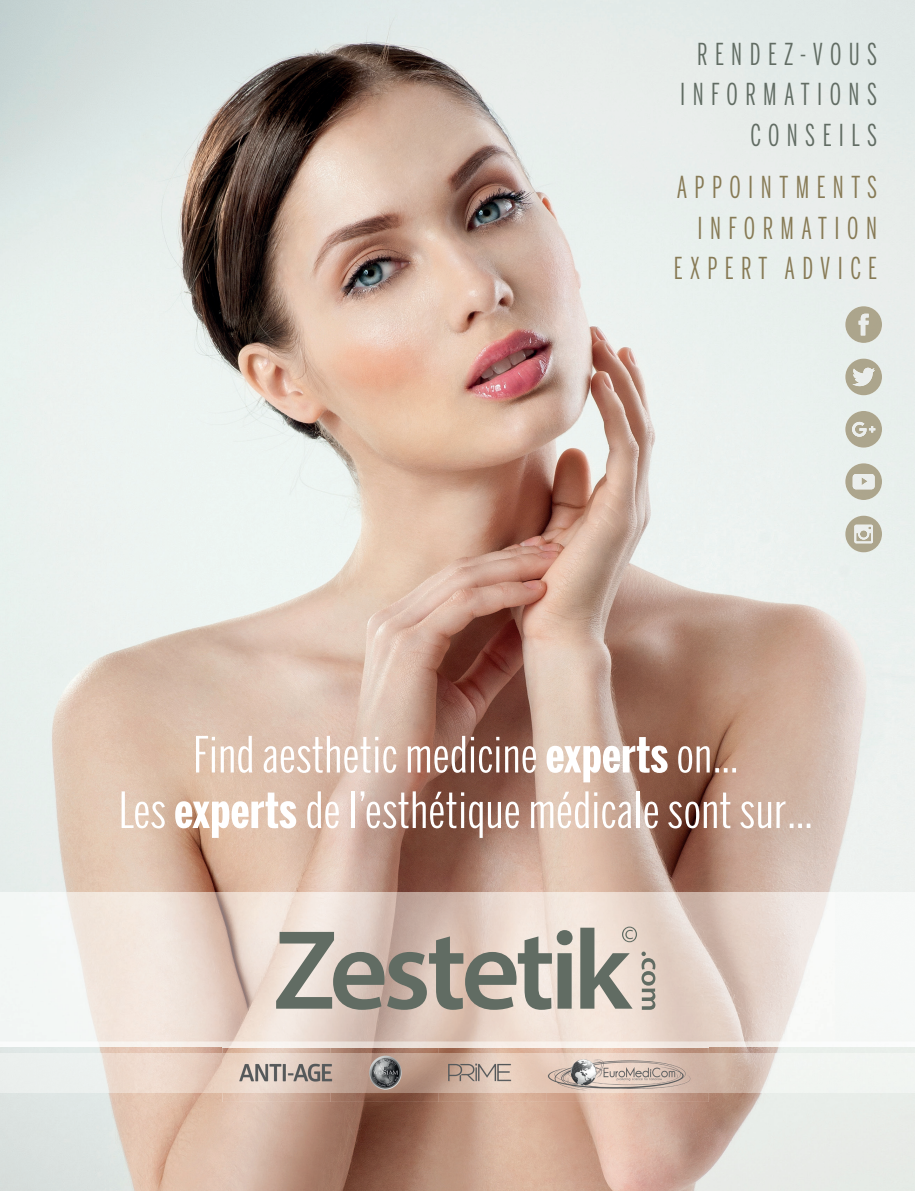
<style>
.page{position:relative;width:915px;height:1191px;background:#fff}
.page>*{position:absolute;margin:0;border:0;box-sizing:border-box;transform-origin:0 0}
.t1{font:49.5px/55.5px "Benton Sans Extra Comp";letter-spacing:.01em;color:#fff;text-align:center;scale:1.11 1}
.t2{font:30px/40.5px "Benton Sans Extra Comp";letter-spacing:.25em;color:#877a55;text-align:right}
.t3{font:30px/40.5px "Benton Sans Extra Comp";letter-spacing:.25em;color:#616c63;text-align:right}
.s1{font-weight:700}
</style>
<div class="page">
<img style="left:0;top:0;width:914px;height:1191px">
<img style="left:845px;top:306px;width:36px;height:37px">
<img style="left:858px;top:314px;width:10px;height:21px">
<img style="left:845px;top:463px;width:36px;height:37px">
<img style="left:852px;top:474px;width:22px;height:15px">
<img style="left:845px;top:358px;width:36px;height:37px">
<img style="left:852px;top:368px;width:22px;height:18px">
<img style="left:845px;top:516px;width:36px;height:36px">
<img style="left:854px;top:525px;width:18px;height:18px">
<img style="left:845px;top:411px;width:36px;height:36px">
<img style="left:851px;top:422px;width:15px;height:15px">
<svg style="left:868px;top:426px;width:7px;height:6px"></svg>
<img style="left:0;top:892px;width:914px;height:155px">
<img style="left:0;top:1053px;width:914px;height:39px">
<svg style="left:276px;top:930px;width:296px;height:79px"></svg>
<svg style="left:580px;top:926px;width:75px;height:83px"></svg>
<img style="left:222px;top:1046px;width:486px;height:56px">
<p class="t3" style="left:680px;top:33px;width:198px">RENDEZ-VOUS<br>INFORMATIONS<br>CONSEILS</p>
<p class="t2" style="left:673px;top:167px;width:204px">APPOINTMENTS<br>INFORMATION<br>EXPERT ADVICE</p>
<p class="t1" style="left:119px;top:726px;width:627px">Find aesthetic medicine <span class="s1">experts</span> on…<br>Les <span class="s1">experts</span> de l’esthétique médicale sont sur…</p>
</div>
